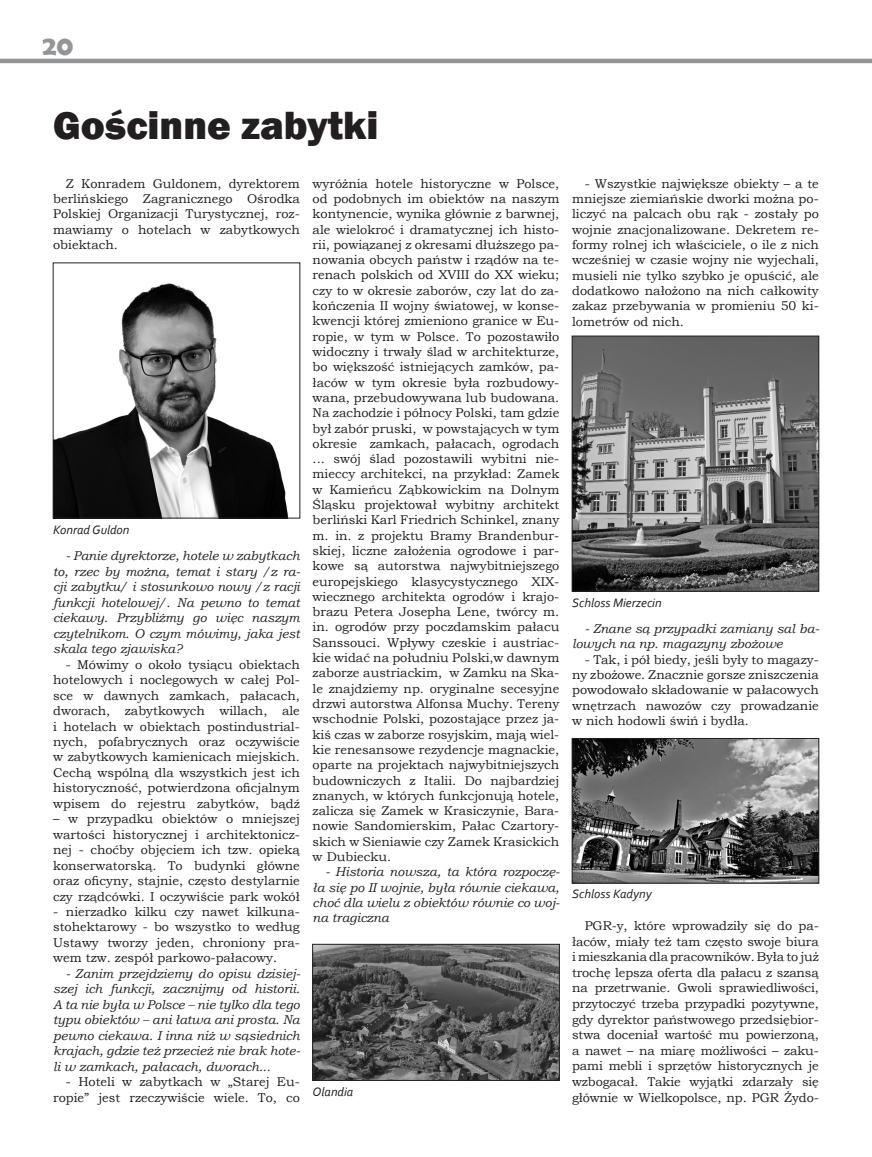
<style>
.page{position:relative;width:872px;height:1157px;background:#fff}
.page>*{position:absolute;margin:0;border:0;box-sizing:border-box;transform-origin:0 0}
.t1{font:800 40.5px "Franklin Gothic";color:#231f20}
.t2{font:700 27px "Berlin Sans FB Demi";color:#939598}
.t3{font:12.75px/15.3px "Bookman Old Style";color:#231f20;text-align:justify}
.t4{font:italic 12.75px/15.5px "Bookman Old Style";color:#231f20;text-align:justify}
.t5{font:italic 12.75px "Corbel";color:#231f20}
</style>
<div class="page">
<hr style="left:0;top:59px;width:872px;height:4px;background:#939598">
<img style="left:55px;top:283px;width:233px;height:233px">
<div style="left:53px;top:263px;width:247px;height:255px;border:1px solid #231f20"></div>
<img style="left:314px;top:946px;width:243px;height:132px">
<div style="left:312px;top:944px;width:247px;height:136px;border:1px solid #231f20"></div>
<img style="left:574px;top:740px;width:243px;height:141px">
<div style="left:572px;top:738px;width:247px;height:145px;border:1px solid #231f20"></div>
<img style="left:574px;top:338px;width:243px;height:251px">
<div style="left:572px;top:336px;width:247px;height:255px;border:1px solid #231f20"></div>
<h2 class="t2" style="left:43px;top:30px;width:32px">20</h2>
<h1 class="t1" style="left:53px;top:99px;width:327px">Gościnne zabytki</h1>
<p class="t3" style="left:53px;top:176px;width:248px;text-indent:13px">Z Konradem Guldonem, dyrektorem berlińskiego Zagranicznego Ośrodka Polskiej Organizacji Turystycznej, roz&shy;mawiamy o hotelach w zabytkowych obiektach.</p>
<p class="t5" style="left:53px;top:522px;width:78px">Konrad Guldon</p>
<p class="t4" style="left:53px;top:548px;width:249px;text-indent:13px">- Panie dyrektorze, hotele w zabytkach to, rzec by można, temat i stary /z ra&shy;cji zabytku/ i stosunkowo nowy /z racji funkcji hotelowej/. Na pewno to temat ciekawy. Przybliżmy go więc naszym czytelnikom. O czym mówimy, jaka jest skala tego zjawiska?</p>
<p class="t3" style="left:53px;top:656px;width:248px;text-indent:13px">- Mówimy o około tysiącu obiektach hotelowych i noclegowych w całej Pol&shy;sce w dawnych zamkach, pałacach, dworach, zabytkowych willach, ale i hotelach w obiektach postindustrial&shy;nych, pofabrycznych oraz oczywiście w zabytkowych kamienicach miejskich.<br>Cechą wspólną dla wszystkich jest ich historyczność, potwierdzona oficjalnym wpisem do rejestru zabytków, bądź</p>
<p class="t3" style="left:53px;top:811px;width:248px">– w przypadku obiektów o mniejszej wartości historycznej i architektonicz&shy;nej - choćby objęciem ich tzw. opieką konserwatorską. To budynki główne oraz oficyny, stajnie, często destylarnie czy rządcówki. I oczywiście park wokół</p>
<p class="t3" style="left:53px;top:904px;width:248px">- nierzadko kilku czy nawet kilkuna&shy;stohektarowy - bo wszystko to według Ustawy tworzy jeden, chroniony pra&shy;wem tzw. zespół parkowo-pałacowy.</p>
<p class="t4" style="left:53px;top:965px;width:249px;text-indent:13px">- Zanim przejdziemy do opisu dzisiej&shy;szej ich funkcji, zacznijmy od historii.<br>A ta nie była w Polsce – nie tylko dla tego typu obiektów – ani łatwa ani prosta. Na pewno ciekawa. I inna niż w sąsiednich krajach, gdzie też przecież nie brak hote&shy;li w zamkach, pałacach, dworach...</p>
<p class="t3" style="left:53px;top:1074px;width:248px;text-align:right">- Hoteli w zabytkach w „Starej Eu&shy;ropie” jest rzeczywiście wiele. To, co</p>
<p class="t3" style="left:313px;top:176px;width:248px">wyróżnia hotele historyczne w Polsce, od podobnych im obiektów na naszym kontynencie, wynika głównie z barwnej, ale wielokroć i dramatycznej ich histo&shy;rii, powiązanej z okresami dłuższego pa&shy;nowania obcych państw i rządów na te&shy;renach polskich od XVIII do XX wieku; czy to w okresie zaborów, czy lat do za&shy;kończenia II wojny światowej, w konse&shy;kwencji której zmieniono granice w Eu&shy;ropie, w tym w Polsce. To pozostawiło widoczny i trwały ślad w architekturze, bo większość istniejących zamków, pa&shy;łaców w tym okresie była rozbudowy&shy;wana, przebudowywana lub budowana.<br>Na zachodzie i północy Polski, tam gdzie był zabór pruski, w powstających w tym okresie zamkach, pałacach, ogrodach ... swój ślad pozostawili wybitni nie&shy;mieccy architekci, na przykład: Zamek w Kamieńcu Ząbkowickim na Dolnym Śląsku projektował wybitny architekt berliński Karl Friedrich Schinkel, znany m. in. z projektu Bramy Brandenbur&shy;skiej, liczne założenia ogrodowe i par&shy;kowe są autorstwa najwybitniejszego europejskiego klasycystycznego XIX&shy;wiecznego architekta ogrodów i krajo&shy;brazu Petera Josepha Lene, twórcy m. in. ogrodów przy poczdamskim pałacu Sanssouci. Wpływy czeskie i austriac&shy;kie widać na południu Polski,w dawnym zaborze austriackim, w Zamku na Ska&shy;le znajdziemy np. oryginalne secesyjne drzwi autorstwa Alfonsa Muchy. Tereny wschodnie Polski, pozostające przez ja&shy;kiś czas w zaborze rosyjskim, mają wiel&shy;kie renesansowe rezydencje magnackie, oparte na projektach najwybitniejszych budowniczych z Italii. Do najbardziej znanych, w których funkcjonują hotele, zalicza się Zamek w Krasiczynie, Bara&shy;nowie Sandomierskim, Pałac Czartory&shy;skich w Sieniawie czy Zamek Krasickich w Dubiecku.</p>
<p class="t4" style="left:313px;top:864px;width:249px;text-indent:13px">- Historia nowsza, ta która rozpoczę&shy;ła się po II wojnie, była równie ciekawa, choć dla wielu z obiektów równie co woj&shy;na tragiczna</p>
<p class="t5" style="left:313px;top:1083px;width:42px">Olandia</p>
<p class="t3" style="left:572px;top:176px;width:248px;text-indent:13px">- Wszystkie największe obiekty – a te mniejsze ziemiańskie dworki można po&shy;liczyć na palcach obu rąk - zostały po wojnie znacjonalizowane. Dekretem re&shy;formy rolnej ich właściciele, o ile z nich wcześniej w czasie wojny nie wyjechali, musieli nie tylko szybko je opuścić, ale dodatkowo nałożono na nich całkowity zakaz przebywania w promieniu 50 ki&shy;lometrów od nich.</p>
<p class="t5" style="left:572px;top:594px;width:91px">Schloss Mierzecin</p>
<p class="t4" style="left:572px;top:621px;width:249px;text-indent:13px">- Znane są przypadki zamiany sal ba&shy;lowych na np. magazyny zbożowe</p>
<p class="t3" style="left:572px;top:651px;width:248px;text-indent:13px">- Tak, i pół biedy, jeśli były to magazy&shy;ny zbożowe. Znacznie gorsze zniszczenia powodowało składowanie w pałacowych wnętrzach nawozów czy prowadzanie w nich hodowli świń i bydła.</p>
<p class="t5" style="left:572px;top:886px;width:81px">Schloss Kadyny</p>
<p class="t3" style="left:572px;top:918px;width:248px;text-indent:13px">PGR-y, które wprowadziły się do pa&shy;łaców, miały też tam często swoje biura i mieszkania dla pracowników. Była to już trochę lepsza oferta dla pałacu z szansą na przetrwanie. Gwoli sprawiedliwości, przytoczyć trzeba przypadki pozytywne, gdy dyrektor państwowego przedsiębior&shy;stwa doceniał wartość mu powierzoną, a nawet – na miarę możliwości – zaku&shy;pami mebli i sprzętów historycznych je wzbogacał. Takie wyjątki zdarzały się głównie w Wielkopolsce, np. PGR Żydo-</p>
</div>
